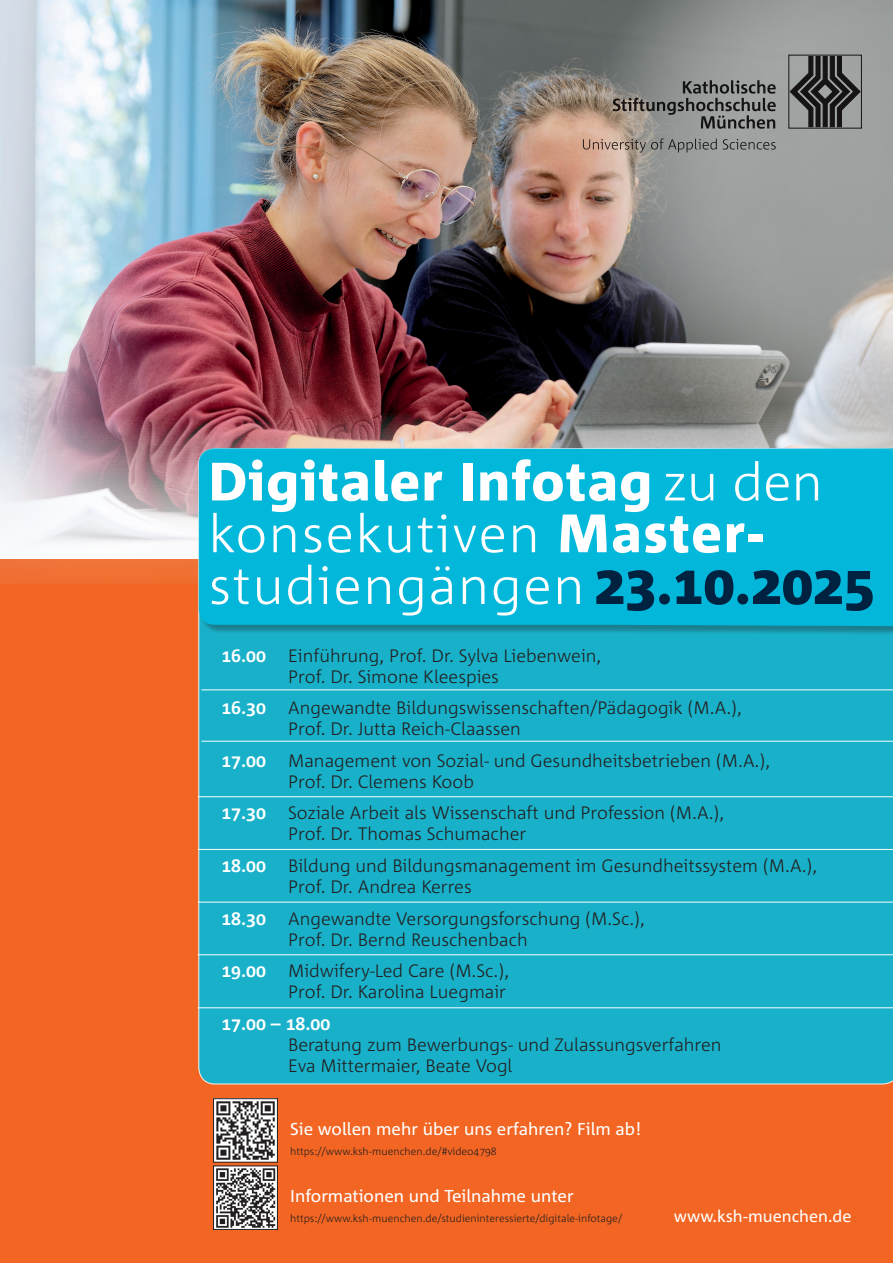
<style>
.page{position:relative;width:893px;height:1263px;background:#fff}
.page>*{position:absolute;margin:0;border:0;box-sizing:border-box;transform-origin:0 0}
.t1{font:800 54px "Corpid";letter-spacing:.02em;color:#fff}
.t2{font:300 52.5px/51.8px "Corpid";letter-spacing:.03em;color:#fff}
.t3{font:300 18px/21px "Corpid";color:#231f20}
.t4{font:700 18px "Corpid";color:#fff}
.t5{font:17.25px "Corpid";color:#fff}
.t6{font:16.5px "Corpid";color:#fff}
.t7{font:300 10.5px "Corpid";color:#231f20}
.s1{font-weight:300;font-size:52.5px}
.s2{font-weight:800;font-size:54px}
.s3{font-weight:800;font-size:56.25px;color:#002241}
.s4{font-weight:700;color:#fff}
</style>
<div class="page">
<div style="left:0;top:559px;width:893px;height:704px;background:#f26522"></div>
<img style="left:0;top:0;width:558px;height:583px">
<svg style="left:558px;top:0;width:335px;height:448px"></svg>
<svg style="left:583px;top:138px;width:134px;height:15px"></svg>
<svg style="left:723px;top:139px;width:53px;height:11px"></svg>
<div style="left:788px;top:55px;width:74px;height:74px;border:1px solid #231f20"></div>
<svg style="left:789px;top:56px;width:72px;height:71px"></svg>
<svg style="left:613px;top:80px;width:163px;height:49px"></svg>
<div style="left:198px;top:448px;width:695px;height:636px;background:#18b1c9"></div>
<hr style="left:201px;top:690px;width:692px;height:1px;background:#fff">
<hr style="left:201px;top:741px;width:692px;height:1px;background:#fff">
<hr style="left:198px;top:796px;width:695px;height:1px;background:#fff">
<hr style="left:198px;top:849px;width:695px;height:1px;background:#fff">
<hr style="left:198px;top:902px;width:695px;height:1px;background:#fff">
<hr style="left:198px;top:954px;width:695px;height:1px;background:#fff">
<hr style="left:198px;top:1007px;width:695px;height:1px;background:#fff">
<div style="left:200px;top:449px;width:693px;height:187px;background:#231f20;opacity:.4"></div>
<div style="left:199px;top:448px;width:694px;height:178px;background:#02b8da"></div>
<img style="left:215px;top:1168px;width:61px;height:59px">
<div style="left:213px;top:1166px;width:65px;height:63px;border:1px solid #231f20"></div>
<img style="left:215px;top:1100px;width:61px;height:60px">
<div style="left:213px;top:1098px;width:65px;height:64px;border:1px solid #231f20"></div>
<h1 class="t1" style="left:209px;top:452px;width:616px">Digitaler Infotag <span class="s1">zu den</span></h1>
<h2 class="t2" style="left:209px;top:509px;width:668px">konsekutiven <span class="s2">Master&shy;</span>studiengängen <span class="s3">23.10.2025</span></h2>
<p class="t3" style="left:288px;top:645px;width:315px;text-indent:-67px"><span class="s4">16.00</span> Einführung, Prof. Dr. Sylva Liebenwein,<br>Prof. Dr. Simone Kleespies</p>
<p class="t3" style="left:288px;top:698px;width:455px;text-indent:-67px"><span class="s4">16.30</span> Angewandte Bildungswissenschaften/Pädagogik (M.A.),<br>Prof. Dr. Jutta Reich-Claassen</p>
<p class="t3" style="left:288px;top:750px;width:484px;text-indent:-67px"><span class="s4">17.00</span> Management von Sozial- und Gesundheitsbetrieben (M.A.),<br>Prof. Dr. Clemens Koob</p>
<p class="t3" style="left:288px;top:803px;width:438px;text-indent:-67px"><span class="s4">17.30</span> Soziale Arbeit als Wissenschaft und Profession (M.A.),<br>Prof. Dr. Thomas Schumacher</p>
<p class="t3" style="left:288px;top:855px;width:531px;text-indent:-67px"><span class="s4">18.00</span> Bildung und Bildungsmanagement im Gesundheitssystem (M.A.),<br>Prof. Dr. Andrea Kerres</p>
<p class="t3" style="left:288px;top:908px;width:358px;text-indent:-67px"><span class="s4">18.30</span> Angewandte Versorgungsforschung (M.Sc.),<br>Prof. Dr. Bernd Reuschenbach</p>
<p class="t3" style="left:221px;top:961px;width:289px;text-align:right"><span class="s4">19.00</span> Midwifery-Led Care (M.Sc.),<br>Prof. Dr. Karolina Luegmair</p>
<p class="t4" style="left:221px;top:1014px;width:111px">17.00 – 18.00</p>
<p class="t3" style="left:288px;top:1034px;width:435px">Beratung zum Bewerbungs- und Zulassungsverfahren<br>Eva Mittermaier, Beate Vogl</p>
<p class="t5" style="left:290px;top:1120px;width:353px">Sie wollen mehr über uns erfahren? Film ab!</p>
<p class="t7" style="left:290px;top:1145px;width:208px">https://www.ksh-muenchen.de/#video4798</p>
<p class="t5" style="left:290px;top:1187px;width:285px">Informationen und Teilnahme unter</p>
<p class="t7" style="left:290px;top:1212px;width:333px">https://www.ksh-muenchen.de/studieninteressierte/digitale-infotage/</p>
<p class="t6" style="left:674px;top:1207px;width:179px">www.ksh-muenchen.de</p>
</div>
